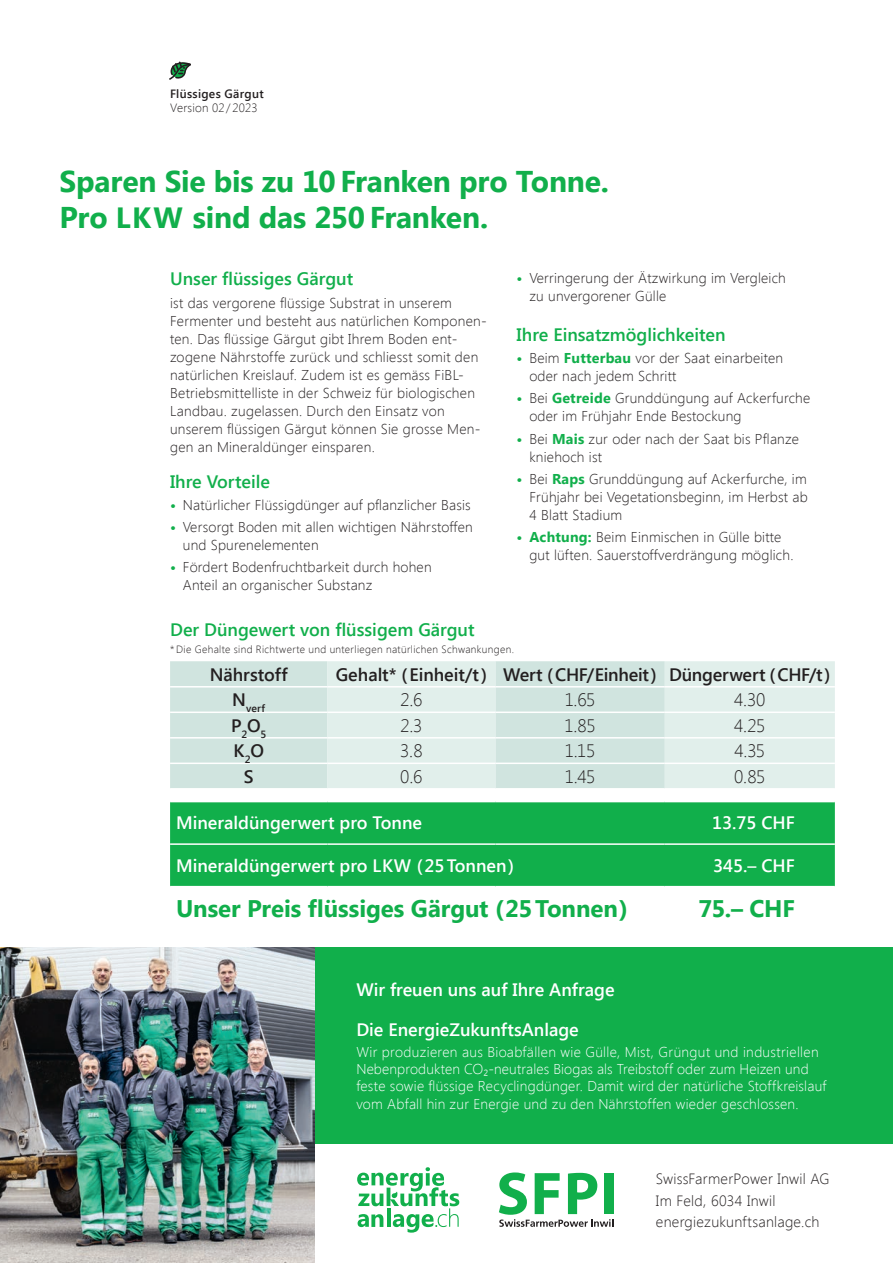
<style>
.page{position:relative;width:893px;height:1263px;background:#fff}
.page>*{position:absolute;margin:0;border:0;box-sizing:border-box;transform-origin:0 0}
.t1{font:700 30px/36px "Segoe UI";letter-spacing:-.01em;color:#11af4b}
.t2{font:700 24px "Segoe UI";letter-spacing:-.005em;color:#11af4b}
.t3{font:600 18px "Segoe UI";color:#fff}
.t4{font:600 18px "Segoe UI";color:#11af4b}
.t5{font:600 18px "Segoe UI";letter-spacing:-.01em;color:#231f20}
.t6{font:300 18px "Segoe UI";letter-spacing:-.025em;color:#231f20}
.t7{font:300 14.85px/21.6px "Segoe UI";letter-spacing:.015em;color:#231f20}
.t8{font:300 14.25px/18px "Segoe UI";letter-spacing:.015em;color:#231f20}
.t9{font:300 14.25px/17.1px "Segoe UI";letter-spacing:.02em;color:#fff}
.t10{font:600 12px "Segoe UI";letter-spacing:.025em;color:#231f20}
.t11{font:300 12px "Segoe UI";letter-spacing:.015em;color:#231f20}
.t12{font:300 10.5px "Segoe UI";letter-spacing:.035em;color:#231f20}
.t13{font:600 10.5px "Segoe UI";color:#231f20}
.s1{font-size:29.25px}
.s2{font-weight:700;color:#11af4b}
</style>
<div class="page">
<img style="left:0;top:947px;width:316px;height:316px">
<div style="left:316px;top:947px;width:577px;height:197px;background:#11af4b"></div>
<div style="left:605px;top:1173px;width:9px;height:41px;background:#11af4b"></div>
<svg style="left:499px;top:1172px;width:114px;height:55px"></svg>
<svg style="left:357px;top:1167px;width:102px;height:65px"></svg>
<svg style="left:169px;top:62px;width:22px;height:18px"></svg>
<div style="left:170px;top:661px;width:157px;height:127px;background:#d0e4df"></div>
<svg style="left:327px;top:661px;width:508px;height:127px;background:#dbebe7"></svg>
<div style="left:170px;top:802px;width:665px;height:84px;background:#11af4b"></div>
<hr style="left:170px;top:686px;width:157px;height:1px;background:#fff">
<hr style="left:327px;top:686px;width:168px;height:1px;background:#fff">
<hr style="left:495px;top:686px;width:170px;height:1px;background:#fff">
<hr style="left:665px;top:686px;width:170px;height:1px;background:#fff">
<hr style="left:170px;top:711px;width:157px;height:2px;background:#fff">
<hr style="left:327px;top:711px;width:168px;height:2px;background:#fff">
<hr style="left:495px;top:711px;width:170px;height:2px;background:#fff">
<hr style="left:665px;top:711px;width:170px;height:2px;background:#fff">
<hr style="left:170px;top:737px;width:157px;height:1px;background:#fff">
<hr style="left:327px;top:737px;width:168px;height:1px;background:#fff">
<hr style="left:495px;top:737px;width:170px;height:1px;background:#fff">
<hr style="left:665px;top:737px;width:170px;height:1px;background:#fff">
<hr style="left:170px;top:762px;width:157px;height:2px;background:#fff">
<hr style="left:327px;top:762px;width:168px;height:2px;background:#fff">
<hr style="left:495px;top:762px;width:170px;height:2px;background:#fff">
<hr style="left:665px;top:762px;width:170px;height:2px;background:#fff">
<hr style="left:170px;top:843px;width:157px;height:2px;background:#fff">
<hr style="left:327px;top:843px;width:168px;height:2px;background:#fff">
<hr style="left:495px;top:843px;width:170px;height:2px;background:#fff">
<hr style="left:665px;top:843px;width:170px;height:2px;background:#fff">
<p class="t10" style="left:170px;top:85px;width:95px">Flüssiges Gärgut</p>
<p class="t11" style="left:170px;top:100px;width:89px">Version 02 / 2023</p>
<h1 class="t1" style="left:60px;top:162px;width:551px">Sparen Sie bis zu 10 Franken pro Tonne.<br>Pro <span class="s1">LKW</span> sind das 250 Franken.</h1>
<p class="t4" style="left:170px;top:266px;width:185px">Unser flüssiges Gärgut</p>
<p class="t8" style="left:170px;top:293px;width:318px">ist das vergorene flüssige Substrat in unserem Fermenter und besteht aus natürlichen Komponen&shy;ten. Das flüssige Gärgut gibt Ihrem Boden ent&shy;zogene Nährstoffe zurück und schliesst somit den natürlichen Kreislauf. Zudem ist es gemäss FiBL-Betriebsmittelliste in der Schweiz für biologischen Landbau. zugelassen. Durch den Einsatz von unserem flüssigen Gärgut können Sie grosse Men&shy;gen an Mineraldünger einsparen.</p>
<p class="t4" style="left:170px;top:469px;width:101px">Ihre Vorteile</p>
<p class="t8" style="left:170px;top:495px;width:302px"><span class="s2">•</span> Natürlicher Flüssigdünger auf pflanzlicher Basis</p>
<p class="t8" style="left:183px;top:517px;width:291px;text-indent:-13px"><span class="s2">•</span> Versorgt Boden mit allen wichtigen Nährstoffen und Spurenelementen</p>
<p class="t8" style="left:183px;top:558px;width:250px;text-indent:-13px"><span class="s2">•</span> Fördert Bodenfruchtbarkeit durch hohen<br>Anteil an organischer Substanz</p>
<p class="t8" style="left:529px;top:268px;width:258px;text-indent:-13px"><span class="s2">•</span> Verringerung der Ätzwirkung im Vergleich zu unvergorener Gülle</p>
<p class="t4" style="left:517px;top:322px;width:210px">Ihre Einsatzmöglichkeiten</p>
<p class="t8" style="left:529px;top:348px;width:255px;text-indent:-13px"><span class="s2">•</span> Beim <span class="s2">Futterbau</span> vor der Saat einarbeiten oder nach jedem Schritt</p>
<p class="t8" style="left:529px;top:389px;width:282px;text-indent:-13px"><span class="s2">•</span> Bei <span class="s2">Getreide</span> Grunddüngung auf Ackerfurche oder im Frühjahr Ende Bestockung</p>
<p class="t8" style="left:529px;top:429px;width:271px;text-indent:-13px"><span class="s2">•</span> Bei <span class="s2">Mais</span> zur oder nach der Saat bis Pflanze kniehoch ist</p>
<p class="t8" style="left:529px;top:469px;width:280px;text-align:justify;text-indent:-13px"><span class="s2">•</span> Bei <span class="s2">Raps</span> Grunddüngung auf Ackerfurche, im Frühjahr bei Vegetationsbeginn, im Herbst ab 4 Blatt Stadium</p>
<p class="t8" style="left:529px;top:528px;width:266px;text-indent:-13px"><span class="s2">• Achtung:</span> Beim Einmischen in Gülle bitte gut lüften. Sauerstoffverdrängung möglich.</p>
<p class="t4" style="left:170px;top:617px;width:306px">Der Düngewert von flüssigem Gärgut</p>
<p class="t12" style="left:170px;top:642px;width:346px">* Die Gehalte sind Richtwerte und unterliegen natürlichen Schwankungen.</p>
<p class="t5" style="left:210px;top:662px;width:80px">Nährstoff</p>
<p class="t5" style="left:336px;top:662px;width:496px">Gehalt* ( Einheit/t ) Wert ( CHF/Einheit ) Düngerwert ( CHF/t )</p>
<p class="t13" style="left:232px;top:701px;width:34px"><sup>N</sup>verf</p>
<p class="t6" style="left:400px;top:687px;width:23px">2.6</p>
<p class="t6" style="left:565px;top:687px;width:32px">1.65</p>
<p class="t6" style="left:734px;top:687px;width:33px">4.30</p>
<p class="t5" style="left:231px;top:713px;width:37px">P<sub>2</sub>O<sub>5</sub></p>
<p class="t6" style="left:400px;top:713px;width:23px">2.3</p>
<p class="t6" style="left:564px;top:713px;width:33px">1.85</p>
<p class="t6" style="left:734px;top:713px;width:33px">4.25</p>
<p class="t5" style="left:233px;top:738px;width:32px">K<sub>2</sub>O</p>
<p class="t6" style="left:400px;top:738px;width:24px">3.8</p>
<p class="t6" style="left:565px;top:738px;width:32px">1.15</p>
<p class="t6" style="left:734px;top:738px;width:32px">4.35</p>
<p class="t5" style="left:244px;top:764px;width:11px">S</p>
<p class="t6" style="left:400px;top:764px;width:24px">0.6</p>
<p class="t6" style="left:565px;top:764px;width:32px">1.45</p>
<p class="t6" style="left:734px;top:764px;width:33px">0.85</p>
<p class="t3" style="left:176px;top:810px;width:248px">Mineraldüngerwert pro Tonne</p>
<p class="t3" style="left:712px;top:810px;width:84px">13.75 CHF</p>
<p class="t3" style="left:176px;top:853px;width:340px">Mineraldüngerwert pro LKW ( 25Tonnen )</p>
<p class="t3" style="left:713px;top:853px;width:83px">345.– CHF</p>
<h2 class="t2" style="left:176px;top:891px;width:454px">Unser Preis flüssiges Gärgut ( 25Tonnen )</h2>
<h2 class="t2" style="left:698px;top:891px;width:98px">75.– CHF</h2>
<p class="t3" style="left:356px;top:977px;width:260px">Wir freuen uns auf Ihre Anfrage</p>
<p class="t3" style="left:356px;top:1017px;width:224px">Die EnergieZukunftsAnlage</p>
<p class="t9" style="left:356px;top:1043px;width:472px">Wir produzieren aus Bioabfällen wie Gülle, Mist, Grüngut und industriellen Nebenprodukten CO₂-neutrales Biogas als Treibstoff oder zum Heizen und feste sowie flüssige Recyclingdünger. Damit wird der natürliche Stoffkreislauf vom Abfall hin zur Energie und zu den Nährstoffen wieder geschlossen.</p>
<p class="t7" style="left:656px;top:1167px;width:175px">SwissFarmerPower Inwil AG<br>Im Feld, 6034 Inwil energiezukunftsanlage.ch</p>
</div>
